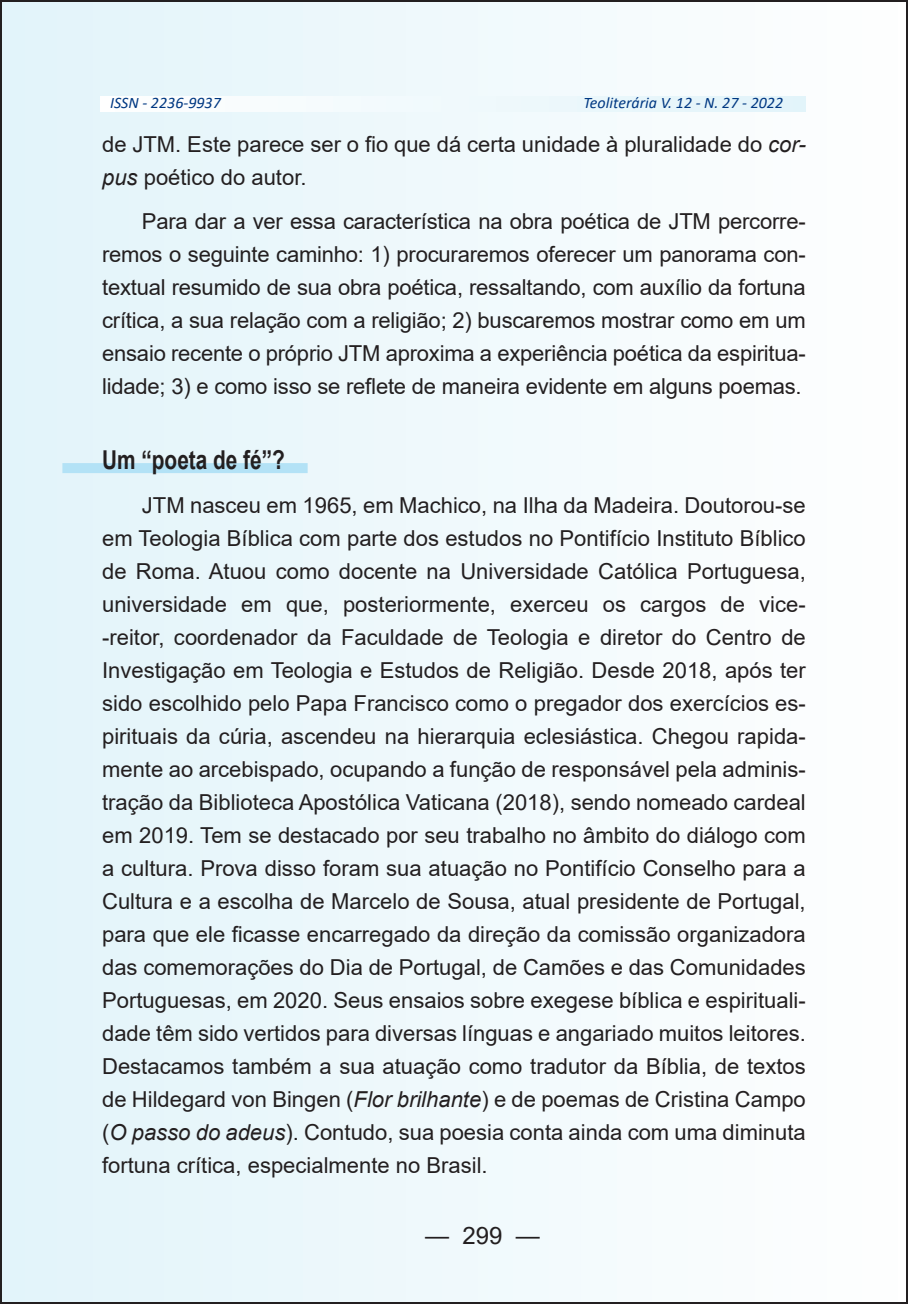
<style>
.page{position:relative;width:908px;height:1304px;background:#fff}
.page>*{position:absolute;margin:0;border:0;box-sizing:border-box;transform-origin:0 0}
.t1{font:700 26px "Arial";color:#231f20;scale:.8 1}
.t2{font:24px "Arial";color:#231f20}
.t3{font:22px/33px "Arial";color:#231f20;text-align:justify}
.t4{font:italic 16px "Calibri";color:#003882}
.s1{font-style:italic}
</style>
<div class="page">
<div style="left:1px;top:1px;width:905px;height:1302px;background:linear-gradient(to right,#e2f4fa,#fefefe)"></div>
<svg style="left:100px;top:96px;width:705px;height:15px"></svg>
<div style="left:62px;top:463px;width:245px;height:10px;background:#b3e2f6"></div>
<p class="t4" style="left:110px;top:92px;width:112px">ISSN - 2236-9937</p>
<p class="t4" style="left:583px;top:92px;width:201px">Teoliterária V. 12 - N. 27 - 2022</p>
<p class="t3" style="left:102px;top:128px;width:705px">de JTM. Este parece ser o fio que dá certa unidade à pluralidade do <span class="s1">cor&shy;pus</span> poético do autor.</p>
<p class="t3" style="left:102px;top:205px;width:704px;text-indent:40px">Para dar a ver essa característica na obra poética de JTM percorre&shy;remos o seguinte caminho: 1) procuraremos oferecer um panorama con&shy;textual resumido de sua obra poética, ressaltando, com auxílio da fortuna crítica, a sua relação com a religião; 2) buscaremos mostrar como em um ensaio recente o próprio JTM aproxima a experiência poética da espiritua&shy;lidade; 3) e como isso se reflete de maneira evidente em alguns poemas.</p>
<p class="t1" style="left:102px;top:441px;width:230px">Um “poeta de fé”?</p>
<p class="t3" style="left:102px;top:489px;width:705px;text-indent:40px">JTM nasceu em 1965, em Machico, na Ilha da Madeira. Doutorou-se em Teologia Bíblica com parte dos estudos no Pontifício Instituto Bíblico de Roma. Atuou como docente na Universidade Católica Portuguesa, universidade em que, posteriormente, exerceu os cargos de vice--reitor, coordenador da Faculdade de Teologia e diretor do Centro de Investigação em Teologia e Estudos de Religião. Desde 2018, após ter sido escolhido pelo Papa Francisco como o pregador dos exercícios es&shy;pirituais da cúria, ascendeu na hierarquia eclesiástica. Chegou rapida&shy;mente ao arcebispado, ocupando a função de responsável pela adminis&shy;tração da Biblioteca Apostólica Vaticana (2018), sendo nomeado cardeal em 2019. Tem se destacado por seu trabalho no âmbito do diálogo com a cultura. Prova disso foram sua atuação no Pontifício Conselho para a Cultura e a escolha de Marcelo de Sousa, atual presidente de Portugal, para que ele ficasse encarregado da direção da comissão organizadora das comemorações do Dia de Portugal, de Camões e das Comunidades Portuguesas, em 2020. Seus ensaios sobre exegese bíblica e espirituali&shy;dade têm sido vertidos para diversas línguas e angariado muitos leitores.<br>Destacamos também a sua atuação como tradutor da Bíblia, de textos de Hildegard von Bingen (<span class="s1">Flor brilhante</span>) e de poemas de Cristina Campo (<span class="s1">O passo do adeus</span>). Contudo, sua poesia conta ainda com uma diminuta fortuna crítica, especialmente no Brasil.</p>
<p class="t2" style="left:425px;top:1218px;width:116px">— 299 —</p>
</div>
